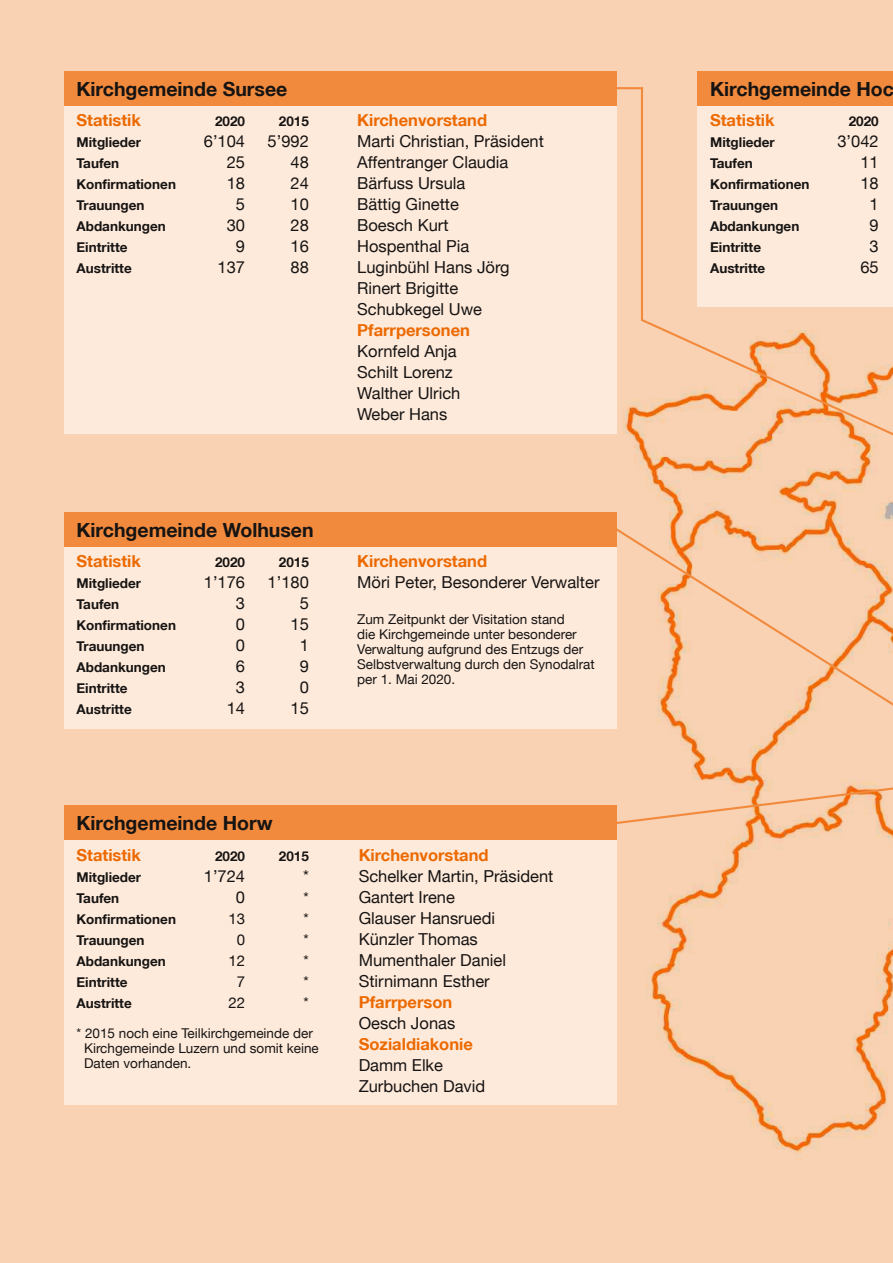
<style>
.page{position:relative;width:893px;height:1263px;background:#f9d2b3}
.page>*{position:absolute;margin:0;border:0;box-sizing:border-box;transform-origin:0 0}
.t1{font:700 19.5px "Helvetica Neue LT";color:#161413}
.t2{font:16.5px/21px "Helvetica Neue LT";color:#161413}
.t3{font:700 16.5px "Helvetica Neue LT";color:#ec6900}
.t4{font:15px "Helvetica Neue LT";color:#161413}
.t5{font:700 13.5px "Helvetica Neue LT";color:#161413}
.t6{font:13.5px/15px "Helvetica Neue LT";color:#161413}
</style>
<div class="page">
<div style="left:64px;top:835px;width:553px;height:270px;background:#feeadb"></div>
<div style="left:64px;top:521px;width:553px;height:208px;background:#feeadb"></div>
<div style="left:64px;top:93px;width:553px;height:341px;background:#feeadb"></div>
<div style="left:64px;top:806px;width:553px;height:34px;background:#f28a3d"></div>
<div style="left:64px;top:71px;width:553px;height:34px;background:#f28a3d"></div>
<div style="left:64px;top:512px;width:553px;height:34px;background:#f28a3d"></div>
<svg style="left:609px;top:523px;width:284px;height:186px"></svg>
<svg style="left:612px;top:752px;width:281px;height:74px"></svg>
<div style="left:697px;top:102px;width:196px;height:205px;background:#feeadb"></div>
<div style="left:697px;top:71px;width:196px;height:34px;background:#f28a3d"></div>
<hr style="left:641px;top:88px;width:2px;height:233px;background:#f28a3d">
<hr style="left:587px;top:87px;width:56px;height:2px;background:#f28a3d">
<svg style="left:638px;top:319px;width:255px;height:153px"></svg>
<p class="t1" style="left:77px;top:82px;width:212px">Kirchgemeinde Sursee</p>
<p class="t3" style="left:77px;top:114px;width:66px">Statistik</p>
<p class="t5" style="left:215px;top:116px;width:32px">2020</p>
<p class="t5" style="left:279px;top:116px;width:32px">2015</p>
<p class="t5" style="left:77px;top:137px;width:66px">Mitglieder</p>
<p class="t2" style="left:204px;top:132px;width:43px">6’104</p>
<p class="t2" style="left:268px;top:132px;width:43px">5’992</p>
<p class="t5" style="left:77px;top:158px;width:44px">Taufen</p>
<p class="t2" style="left:227px;top:153px;width:20px">25</p>
<p class="t2" style="left:291px;top:153px;width:20px">48</p>
<p class="t5" style="left:77px;top:179px;width:101px">Konfirmationen</p>
<p class="t2" style="left:227px;top:174px;width:20px">18</p>
<p class="t2" style="left:291px;top:174px;width:20px">24</p>
<p class="t5" style="left:77px;top:200px;width:70px">Trauungen</p>
<p class="t2" style="left:236px;top:195px;width:11px">5</p>
<p class="t2" style="left:291px;top:195px;width:20px">10</p>
<p class="t5" style="left:77px;top:221px;width:91px">Abdankungen</p>
<p class="t2" style="left:227px;top:216px;width:20px">30</p>
<p class="t2" style="left:291px;top:216px;width:20px">28</p>
<p class="t5" style="left:77px;top:242px;width:52px">Eintritte</p>
<p class="t2" style="left:236px;top:237px;width:11px">9</p>
<p class="t2" style="left:291px;top:237px;width:20px">16</p>
<p class="t5" style="left:77px;top:263px;width:57px">Austritte</p>
<p class="t2" style="left:218px;top:258px;width:29px">137</p>
<p class="t2" style="left:291px;top:258px;width:20px">88</p>
<p class="t3" style="left:357px;top:114px;width:131px">Kirchenvorstand</p>
<p class="t2" style="left:357px;top:132px;width:188px">Marti Christian, Präsident<br>Affentranger Claudia<br>Bärfuss Ursula<br>Bättig Ginette<br>Boesch Kurt<br>Hospenthal Pia<br>Luginbühl Hans Jörg<br>Rinert Brigitte<br>Schubkegel Uwe</p>
<p class="t3" style="left:357px;top:324px;width:114px">Pfarrpersonen</p>
<p class="t2" style="left:357px;top:342px;width:105px">Kornfeld Anja<br>Schilt Lorenz<br>Walther Ulrich<br>Weber Hans</p>
<p class="t1" style="left:77px;top:523px;width:239px">Kirchgemeinde Wolhusen</p>
<p class="t3" style="left:77px;top:555px;width:66px">Statistik</p>
<p class="t5" style="left:215px;top:557px;width:32px">2020</p>
<p class="t5" style="left:279px;top:557px;width:32px">2015</p>
<p class="t5" style="left:77px;top:578px;width:66px">Mitglieder</p>
<p class="t2" style="left:204px;top:573px;width:43px">1’176</p>
<p class="t2" style="left:268px;top:573px;width:43px">1’180</p>
<p class="t5" style="left:77px;top:599px;width:44px">Taufen</p>
<p class="t2" style="left:236px;top:594px;width:11px">3</p>
<p class="t2" style="left:300px;top:594px;width:11px">5</p>
<p class="t5" style="left:77px;top:620px;width:101px">Konfirmationen</p>
<p class="t2" style="left:236px;top:615px;width:11px">0</p>
<p class="t2" style="left:291px;top:615px;width:20px">15</p>
<p class="t5" style="left:77px;top:641px;width:70px">Trauungen</p>
<p class="t2" style="left:236px;top:636px;width:11px">0</p>
<p class="t2" style="left:300px;top:636px;width:11px">1</p>
<p class="t5" style="left:77px;top:662px;width:91px">Abdankungen</p>
<p class="t2" style="left:236px;top:657px;width:11px">6</p>
<p class="t2" style="left:300px;top:657px;width:11px">9</p>
<p class="t5" style="left:77px;top:683px;width:52px">Eintritte</p>
<p class="t2" style="left:236px;top:678px;width:11px">3</p>
<p class="t2" style="left:300px;top:678px;width:11px">0</p>
<p class="t5" style="left:77px;top:704px;width:57px">Austritte</p>
<p class="t2" style="left:227px;top:699px;width:20px">14</p>
<p class="t2" style="left:291px;top:699px;width:20px">15</p>
<p class="t3" style="left:357px;top:555px;width:131px">Kirchenvorstand</p>
<p class="t2" style="left:357px;top:573px;width:244px">Möri Peter, Besonderer Verwalter</p>
<p class="t6" style="left:357px;top:613px;width:239px">Zum Zeitpunkt der Visitation stand<br>die Kirchgemeinde unter besonderer<br>Verwaltung aufgrund des Entzugs der<br>Selbstverwaltung durch den Synodalrat per 1. Mai 2020.</p>
<p class="t1" style="left:77px;top:816px;width:198px">Kirchgemeinde Horw</p>
<p class="t3" style="left:77px;top:849px;width:66px">Statistik</p>
<p class="t5" style="left:215px;top:851px;width:32px">2020</p>
<p class="t5" style="left:279px;top:851px;width:32px">2015</p>
<p class="t5" style="left:77px;top:872px;width:66px">Mitglieder</p>
<p class="t2" style="left:204px;top:867px;width:43px">1’724</p>
<p class="t2" style="left:303px;top:867px;width:7px">*</p>
<p class="t5" style="left:77px;top:893px;width:44px">Taufen</p>
<p class="t2" style="left:236px;top:888px;width:11px">0</p>
<p class="t4" style="left:304px;top:892px;width:7px">*</p>
<p class="t5" style="left:77px;top:914px;width:101px">Konfirmationen</p>
<p class="t4" style="left:228px;top:913px;width:18px">13</p>
<p class="t4" style="left:304px;top:913px;width:7px">*</p>
<p class="t5" style="left:77px;top:935px;width:70px">Trauungen</p>
<p class="t4" style="left:237px;top:934px;width:10px">0</p>
<p class="t4" style="left:304px;top:934px;width:7px">*</p>
<p class="t5" style="left:77px;top:956px;width:91px">Abdankungen</p>
<p class="t4" style="left:228px;top:955px;width:18px">12</p>
<p class="t4" style="left:304px;top:955px;width:7px">*</p>
<p class="t5" style="left:77px;top:977px;width:52px">Eintritte</p>
<p class="t4" style="left:237px;top:976px;width:10px">7</p>
<p class="t4" style="left:304px;top:976px;width:7px">*</p>
<p class="t5" style="left:77px;top:998px;width:57px">Austritte</p>
<p class="t4" style="left:228px;top:997px;width:18px">22</p>
<p class="t4" style="left:304px;top:997px;width:7px">*</p>
<p class="t6" style="left:84px;top:1027px;width:236px;text-indent:-8px">* 2015 noch eine Teilkirchgemeinde der<br>Kirchgemeinde Luzern und somit keine<br>Daten vorhanden.</p>
<p class="t3" style="left:359px;top:849px;width:131px">Kirchenvorstand</p>
<p class="t2" style="left:359px;top:867px;width:196px">Schelker Martin, Präsident<br>Gantert Irene<br>Glauser Hansruedi<br>Künzler Thomas<br>Mumenthaler Daniel<br>Stirnimann Esther</p>
<p class="t3" style="left:359px;top:996px;width:95px">Pfarrperson</p>
<p class="t2" style="left:359px;top:1014px;width:98px">Oesch Jonas</p>
<p class="t3" style="left:359px;top:1038px;width:116px">Sozialdiakonie</p>
<p class="t2" style="left:359px;top:1056px;width:128px">Damm Elke<br>Zurbuchen David</p>
<p class="t1" style="left:710px;top:82px;width:185px">Kirchgemeinde Hoc</p>
<p class="t3" style="left:710px;top:114px;width:66px">Statistik</p>
<p class="t5" style="left:849px;top:116px;width:32px">2020</p>
<p class="t5" style="left:710px;top:137px;width:66px">Mitglieder</p>
<p class="t2" style="left:837px;top:132px;width:43px">3’042</p>
<p class="t5" style="left:710px;top:158px;width:44px">Taufen</p>
<p class="t2" style="left:860px;top:153px;width:20px">11</p>
<p class="t5" style="left:710px;top:179px;width:101px">Konfirmationen</p>
<p class="t2" style="left:860px;top:174px;width:20px">18</p>
<p class="t5" style="left:710px;top:200px;width:70px">Trauungen</p>
<p class="t2" style="left:869px;top:195px;width:11px">1</p>
<p class="t5" style="left:710px;top:221px;width:91px">Abdankungen</p>
<p class="t2" style="left:869px;top:216px;width:11px">9</p>
<p class="t5" style="left:710px;top:242px;width:52px">Eintritte</p>
<p class="t2" style="left:869px;top:237px;width:11px">3</p>
<p class="t5" style="left:710px;top:263px;width:57px">Austritte</p>
<p class="t2" style="left:860px;top:258px;width:20px">65</p>
</div>
